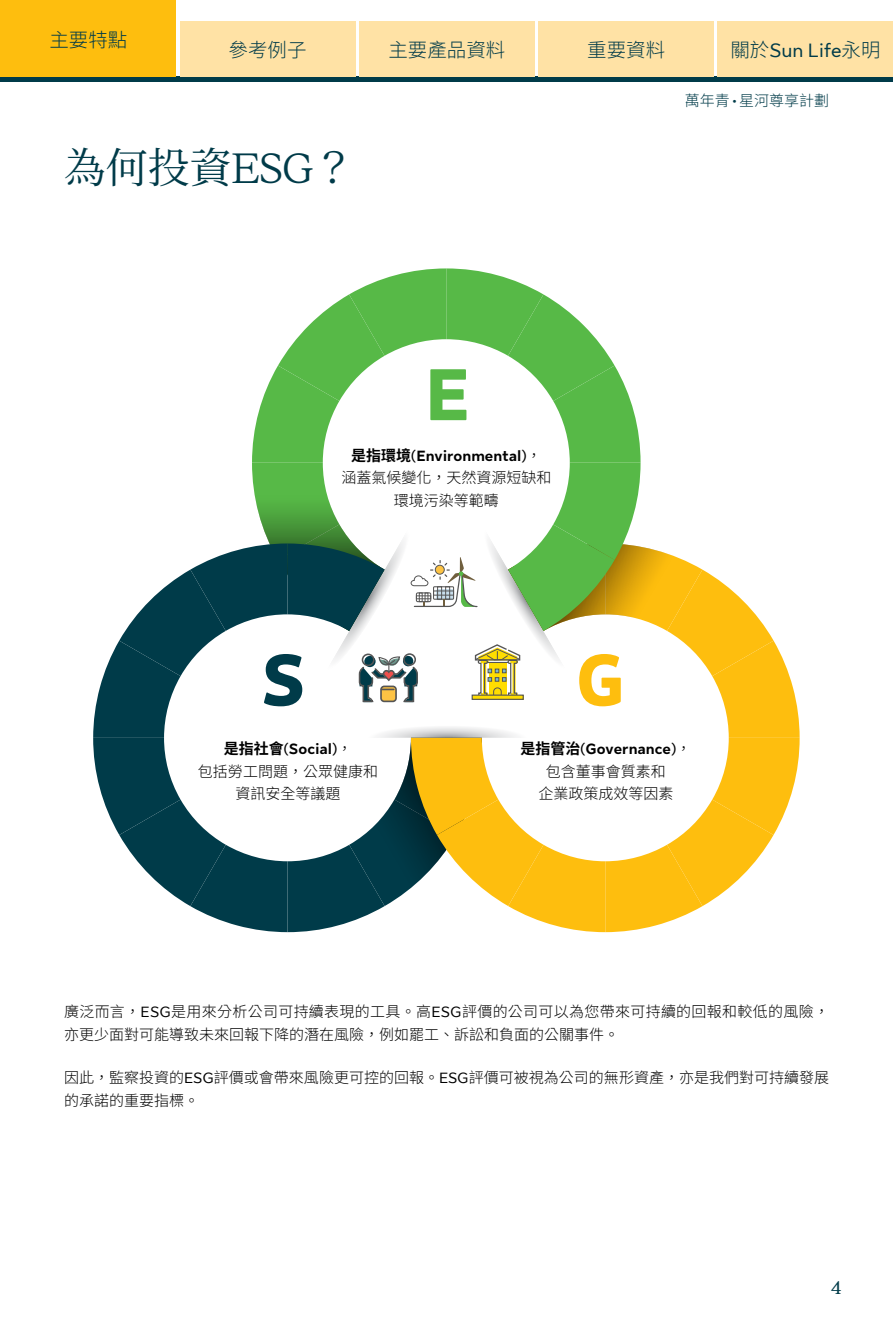
<style>
.page{position:relative;width:893px;height:1320px;background:#fff}
.page>*{position:absolute;margin:0;border:0;box-sizing:border-box;transform-origin:0 0}
.t1{font:700 72.45px "Sun Life Sans";color:#57b947}
.t2{font:700 72.45px "Sun Life Sans";color:#003b49}
.t3{font:700 72.45px "Sun Life Sans";color:#febe0e}
.t4{font:42px "Noto Serif CJ Ktc";color:#003b49}
.t5{font:300 19.5px "Source Han Sans TC";color:#003b49}
.t6{font:19.5px "Sun Life New Text";color:#003b49}
.t7{font:700 18px "Sun Life New Display";color:#003b49}
.t8{font:300 15px/22.5px "Source Han Sans TC";color:#000;text-align:center}
.t9{font:300 15px/22.5px "Source Han Sans TC";letter-spacing:.02em;color:#000}
.t10{font:700 15px "Sun Life New Text";color:#000}
.t11{font:300 15px "Source Han Sans TC";color:#003b49}
.s1{font-family:"Source Han Sans TC";font-weight:300}
.s2{font-family:"Sun Life New Text";font-weight:400}
.s3{font-family:"Sun Life New Display"}
.s4{font-family:"Source Han Sans TC"}
</style>
<div class="page">
<svg style="left:93px;top:268px;width:707px;height:664px"></svg>
<hr style="left:472px;top:695px;width:51px;height:4px;background:#fd0">
<div style="left:472px;top:695px;width:52px;height:5px;border:1px solid #555"></div>
<div style="left:0;top:77px;width:893px;height:5px;background:#003b49"></div>
<div style="left:0;top:0;width:176px;height:77px;background:#febe0e"></div>
<div style="left:359px;top:21px;width:176px;height:56px;background:#ffe2a5"></div>
<div style="left:180px;top:21px;width:176px;height:56px;background:#ffe2a5"></div>
<div style="left:538px;top:21px;width:176px;height:56px;background:#ffe2a5"></div>
<div style="left:717px;top:21px;width:176px;height:56px;background:#ffe2a5"></div>
<h3 class="t5" style="left:49px;top:29px;width:79px">主要特點</h3>
<h3 class="t5" style="left:229px;top:39px;width:79px">參考例子</h3>
<h3 class="t5" style="left:388px;top:39px;width:118px">主要產品資料</h3>
<h3 class="t5" style="left:587px;top:39px;width:79px">重要資料</h3>
<h3 class="t6" style="left:730px;top:37px;width:152px"><span class="s1">關於</span>Sun Life<span class="s1">永明</span></h3>
<p class="t11" style="left:685px;top:92px;width:146px">萬年青<span class="s2">•</span>星河尊享計劃</p>
<h2 class="t4" style="left:64px;top:144px;width:293px">為何投資<span class="s3">ESG</span>？</h2>
<h1 class="t1" style="left:425px;top:345px;width:46px">E</h1>
<p class="t10" style="left:351px;top:445px;width:192px"><span class="s4">是指環境</span>(Environmental)<span class="s1">，</span></p>
<p class="t8" style="left:341px;top:467px;width:211px">涵蓋氣候變化，天然資源短缺和環境污染等範疇</p>
<h1 class="t2" style="left:262px;top:630px;width:44px">S</h1>
<h1 class="t3" style="left:576px;top:630px;width:51px">G</h1>
<p class="t10" style="left:224px;top:738px;width:130px"><span class="s4">是指社會</span>(Social)<span class="s1">，</span></p>
<p class="t8" style="left:198px;top:760px;width:181px">包括勞工問題，公眾健康和資訊安全等議題</p>
<p class="t10" style="left:521px;top:738px;width:172px"><span class="s4">是指管治</span>(Governance)<span class="s1">，</span></p>
<p class="t8" style="left:538px;top:760px;width:136px">包含董事會質素和企業政策成效等因素</p>
<p class="t9" style="left:64px;top:1001px;width:766px">廣泛而言，<span class="s2">ESG</span>是用來分析公司可持續表現的工具。高<span class="s2">ESG</span>評價的公司可以為您帶來可持續的回報和較低的風險，亦更少面對可能導致未來回報下降的潛在風險，例如罷工、訴訟和負面的公關事件。</p>
<p class="t8" style="left:64px;top:1067px;width:766px;text-align:left">因此，監察投資的<span class="s2">ESG</span>評價或會帶來風險更可控的回報。<span class="s2">ESG</span>評價可被視為公司的無形資產，亦是我們對可持續發展的承諾的重要指標。</p>
<p class="t7" style="left:831px;top:1276px;width:12px">4</p>
</div>
